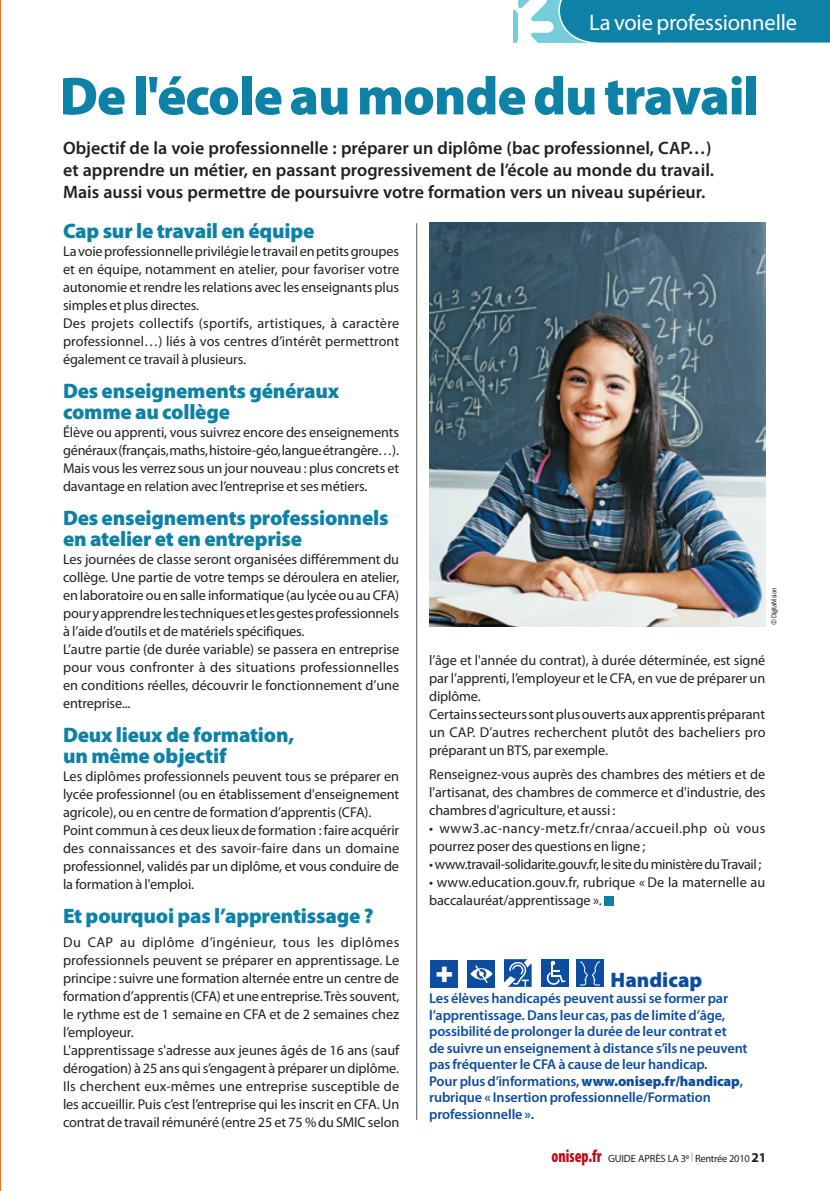
<style>
.page{position:relative;width:830px;height:1191px;background:#fff}
.page>*{position:absolute;margin:0;border:0;box-sizing:border-box;transform-origin:0 0}
.Titre_1_ouverture_bl{font:900 54px "Myriad Pro";letter-spacing:-.025em;color:#0d82a6}
.t1{font:30px "ITC Franklin Gothic Std Hvy";color:#fff}
.renvois{font:22.5px "Myriad Pro";letter-spacing:-.01em;color:#fff}
.Inter_ouverture_bleu{font:900 21px/21px "Myriad Pro";letter-spacing:-.01em;color:#0d82a6}
.Chapô{font:900 21px "Myriad Pro";color:#0d4da1}
.Chapô-2{font:600 18px "Myriad Pro";color:#231f20}
.Texte_courant_justif{font:14.25px/18px "Myriad Pro";letter-spacing:-.01em;color:#231f20;text-align:justify}
.Texte_courant_justif-2{font:600 14.25px/16.5px "Myriad Pro";letter-spacing:-.01em;color:#0d4da1}
.Texte_courant_justif-3{font:14.25px/18px "Myriad Pro";letter-spacing:.03em;color:#231f20}
.Texte_courant_justif-4{font:14.25px "Myriad Pro";letter-spacing:-.03em;color:#231f20}
.t2{font:10.5px "Myriad Pro";letter-spacing:-.01em;color:#231f20}
.Crédit_photo{font:condensed 7.5px "ITC Franklin Gothic Std";letter-spacing:-.035em;color:#231f20}
.s1{font-weight:900}
.s2{font-weight:900;font-stretch:condensed;font-size:18px;color:#bb1018}
.s3{font-weight:300;font-size:13.5px}
.s4{font-weight:700;font-size:13.5px}
</style>
<div class="page">
<svg style="left:513px;top:0;width:316px;height:43px;background:#2b93b2"></svg>
<div style="left:603px;top:895px;width:10px;height:10px;background:#0d82a6"></div>
<hr style="left:416px;top:223px;width:1px;height:897px;background:#57585a">
<div style="left:430px;top:960px;width:28px;height:27px;background:#0d4da1"></div>
<div style="left:467px;top:960px;width:28px;height:27px;background:#0d4da1"></div>
<svg style="left:470px;top:968px;width:22px;height:11px"></svg>
<svg style="left:473px;top:965px;width:16px;height:18px"></svg>
<svg style="left:504px;top:959px;width:27px;height:28px"></svg>
<div style="left:575px;top:959px;width:28px;height:28px;background:#0d4da1"></div>
<svg style="left:580px;top:961px;width:20px;height:25px"></svg>
<svg style="left:575px;top:959px;width:1px;height:28px"></svg>
<img style="left:429px;top:223px;width:336px;height:403px">
<div style="left:540px;top:959px;width:28px;height:27px;background:#0d4da1"></div>
<svg style="left:546px;top:960px;width:19px;height:24px"></svg>
<p class="renvois" style="left:589px;top:8px;width:209px">La voie professionnelle</p>
<p class="Titre_1_ouverture_bl" style="left:60px;top:60px;width:700px">De l'école au monde du travail</p>
<p class="Chapô-2" style="left:63px;top:137px;width:649px">Objectif de la voie professionnelle : préparer un diplôme (bac professionnel, CAP…)</p>
<p class="Chapô-2" style="left:63px;top:158px;width:652px">et apprendre un métier, en passant progressivement de l’école au monde du travail.</p>
<p class="Chapô-2" style="left:63px;top:180px;width:643px">Mais aussi vous permettre de poursuivre votre formation vers un niveau supérieur.</p>
<p class="Inter_ouverture_bleu" style="left:63px;top:220px;width:253px">Cap sur le travail en équipe</p>
<p class="Texte_courant_justif" style="left:63px;top:242px;width:337px">La voie professionnelle privilégie le travail en petits groupes et en équipe, notamment en atelier, pour favoriser votre autonomie et rendre les relations avec les enseignants plus simples et plus directes.</p>
<p class="Texte_courant_justif" style="left:63px;top:314px;width:337px">Des projets collectifs (sportifs, artistiques, à caractère professionnel…) liés à vos centres d’intérêt permettront également ce travail à plusieurs.</p>
<p class="Inter_ouverture_bleu" style="left:63px;top:380px;width:278px">Des enseignements généraux comme au collège</p>
<p class="Texte_courant_justif" style="left:63px;top:423px;width:337px">Élève ou apprenti, vous suivrez encore des enseignements généraux (français, maths, histoire-géo, langue étrangère…).<br>Mais vous les verrez sous un jour nouveau : plus concrets et davantage en relation avec l’entreprise et ses métiers.</p>
<p class="Inter_ouverture_bleu" style="left:63px;top:506px;width:327px">Des enseignements professionnels en atelier et en entreprise</p>
<p class="Texte_courant_justif" style="left:63px;top:550px;width:337px">Les journées de classe seront organisées différemment du collège. Une partie de votre temps se déroulera en atelier, en laboratoire ou en salle informatique (au lycée ou au CFA) pour y apprendre les techniques et les gestes professionnels à l’aide d’outils et de matériels spécifiques.</p>
<p class="Texte_courant_justif" style="left:63px;top:640px;width:338px">L’autre partie (de durée variable) se passera en entreprise pour vous confronter à des situations professionnelles en conditions réelles, découvrir le fonctionnement d’une entreprise...</p>
<p class="Inter_ouverture_bleu" style="left:63px;top:723px;width:233px">Deux lieux de formation, un même objectif</p>
<p class="Texte_courant_justif" style="left:63px;top:767px;width:337px">Les diplômes professionnels peuvent tous se préparer en lycée professionnel (ou en établissement d'enseignement agricole), ou en centre de formation d’apprentis (CFA).</p>
<p class="Texte_courant_justif" style="left:63px;top:821px;width:337px">Point commun à ces deux lieux de formation : faire acquérir des connaissances et des savoir-faire dans un domaine professionnel, validés par un diplôme, et vous conduire de la formation à l'emploi.</p>
<p class="Inter_ouverture_bleu" style="left:63px;top:904px;width:312px">Et pourquoi pas l’apprentissage ?</p>
<p class="Texte_courant_justif" style="left:63px;top:933px;width:337px">Du CAP au diplôme d’ingénieur, tous les diplômes professionnels peuvent se préparer en apprentissage. Le principe : suivre une formation alternée entre un centre de formation d’apprentis (CFA) et une entreprise. Très souvent, le rythme est de 1 semaine en CFA et de 2 semaines chez l’employeur.</p>
<p class="Texte_courant_justif" style="left:63px;top:1041px;width:337px">L'apprentissage s'adresse aux jeunes âgés de 16 ans (sauf dérogation) à 25 ans qui s’engagent à préparer un diplôme.<br>I ls cherchent eux-mêmes une entreprise susceptible de les accueillir. Puis c’est l’entreprise qui les inscrit en CFA. Un contrat de travail rémunéré (entre 25 et 75 % du SMIC selon</p>
<p class="Crédit_photo" style="left:769px;top:625px;width:39px;rotate:-90deg">© DigitalVision</p>
<p class="Texte_courant_justif" style="left:429px;top:651px;width:337px">l’âge et l'année du contrat), à durée déterminée, est signé par l’apprenti, l’employeur et le CFA, en vue de préparer un diplôme.</p>
<p class="Texte_courant_justif" style="left:429px;top:705px;width:338px">Certains secteurs sont plus ouverts aux apprentis préparant un CAP. D’autres recherchent plutôt des bacheliers pro préparant un BTS, par exemple.</p>
<p class="Texte_courant_justif" style="left:429px;top:765px;width:338px">Renseignez-vous auprès des chambres des métiers et de l'artisanat, des chambres de commerce et d'industrie, des chambres d'agriculture, et aussi :</p>
<p class="Texte_courant_justif-3" style="left:429px;top:819px;width:338px">• www3.ac-nancy-metz.fr/cnraa/accueil.php où vous pourrez poser des questions en ligne ;</p>
<p class="Texte_courant_justif-4" style="left:429px;top:856px;width:333px">• www.travail-solidarite.gouv.fr, le site du ministère du Travail ;</p>
<p class="Texte_courant_justif" style="left:429px;top:873px;width:337px">• www.education.gouv.fr, rubrique « De la maternelle au baccalauréat/apprentissage ».</p>
<p class="t1" style="left:435px;top:954px;width:19px">+</p>
<p class="Chapô" style="left:610px;top:965px;width:93px">Handicap</p>
<p class="Texte_courant_justif-2" style="left:429px;top:990px;width:320px">Les élèves handicapés peuvent aussi se former par l’apprentissage. Dans leur cas, pas de limite d’âge, possibilité de prolonger la durée de leur contrat et<br>de suivre un enseignement à distance s’ils ne peuvent pas fréquenter le CFA à cause de leur handicap.</p>
<p class="Texte_courant_justif-2" style="left:429px;top:1072px;width:315px">Pour plus d’informations,<span class="s1">www.onisep.fr/handicap</span>, rubrique « Insertion professionnelle/Formation professionnelle ».</p>
<p class="t2" style="left:551px;top:1152px;width:216px"><span class="s2">onisep.fr</span> guide après la 3<sup>e</sup> <span class="s3">l</span> rentrée 2010 <span class="s4">21</span></p>
</div>
